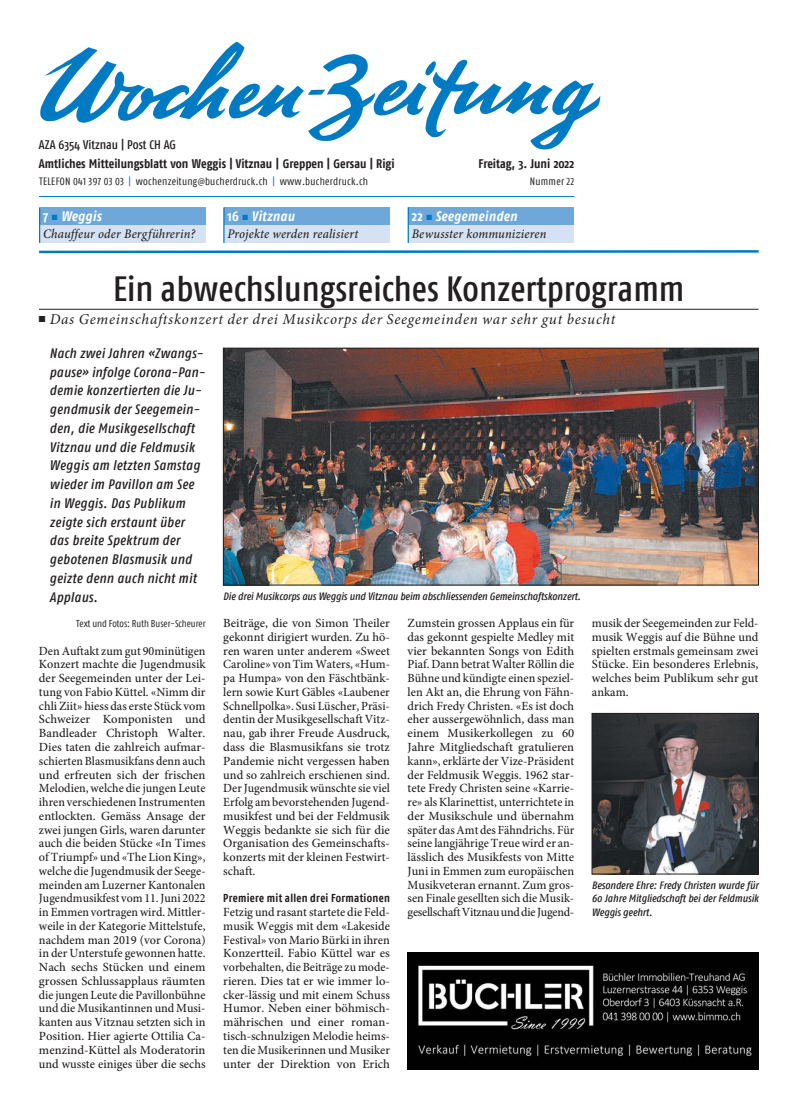
<style>
.page{position:relative;width:794px;height:1117px;background:#fff}
.page>*{position:absolute;margin:0;border:0;box-sizing:border-box;transform-origin:0 0}
.t1{font:500 condensed 35px "Fago OT";color:#231f20}
.t2{font:italic 15px "Minion Pro";letter-spacing:.05em;color:#231f20}
.t3{font:italic 500 condensed 13.75px/18.8px "Fago OT";letter-spacing:.025em;color:#231f20}
.t4{font:italic 700 condensed 13.75px "Fago OT";letter-spacing:.025em;color:#fff}
.t5{font:italic 500 13.12px "Minion Pro";letter-spacing:.015em;color:#231f20;scale:.95 1}
.t6{font:500 12.5px/13.8px "Minion Pro";color:#231f20;text-align:justify}
.t7{font:700 condensed 12.5px "Fago OT";color:#231f20}
.t8{font:500 condensed 12.5px "Fago OT";color:#231f20}
.t9{font:700 condensed 11.5px "Fago OT";letter-spacing:.025em;color:#231f20}
.t10{font:italic 500 condensed 10.62px/13.8px "Fago OT";color:#231f20;text-align:justify}
.t11{font:condensed 10.62px "Fago OT";letter-spacing:.025em;color:#231f20}
.t12{font:condensed 10px "Fago OT";color:#231f20}
.s1{color:#007bc3}
.s2{font-size:8.12px}
.s3{font-style:normal}
</style>
<div class="page">
<svg style="left:39px;top:250px;width:720px;height:4px"></svg>
<hr style="left:39px;top:196px;width:535px;height:1px;background:#007bc3">
<svg style="left:40px;top:42px;width:560px;height:108px"></svg>
<div style="left:40px;top:207px;width:166px;height:36px;background:#d4e2f3"></div>
<div style="left:40px;top:207px;width:166px;height:18px;background:#6ea7d9"></div>
<hr style="left:39px;top:207px;width:1px;height:36px;background:#007bc3">
<div style="left:224px;top:207px;width:166px;height:36px;background:#d4e2f3"></div>
<div style="left:224px;top:207px;width:166px;height:18px;background:#6ea7d9"></div>
<hr style="left:223px;top:207px;width:1px;height:36px;background:#007bc3">
<div style="left:408px;top:207px;width:166px;height:36px;background:#d4e2f3"></div>
<div style="left:408px;top:207px;width:166px;height:18px;background:#6ea7d9"></div>
<hr style="left:407px;top:207px;width:2px;height:36px;background:#007bc3">
<hr style="left:39px;top:309px;width:719px;height:1px;background:#231f20">
<img style="left:594px;top:715px;width:162px;height:156px">
<div style="left:592px;top:713px;width:166px;height:160px;border:1px solid #231f20"></div>
<img style="left:225px;top:350px;width:531px;height:233px">
<div style="left:223px;top:348px;width:535px;height:237px;border:1px solid #231f20"></div>
<img style="left:408px;top:952px;width:351px;height:116px">
<p class="t8" style="left:39px;top:137px;width:139px">AZA 6354 Vitznau | Post CH AG</p>
<p class="t7" style="left:39px;top:156px;width:357px">Amtliches Mitteilungsblatt von Weggis | Vitznau | Greppen | Gersau | Rigi</p>
<p class="t7" style="left:478px;top:156px;width:97px">Freitag, 3. Juni 2022</p>
<p class="t11" style="left:39px;top:175px;width:330px">TELEFON 041 397 03 03 <span class="s1">|</span> wochenzeitung<span class="s2">@</span>bucherdruck.ch <span class="s1">|</span> www.bucherdruck.ch</p>
<p class="t11" style="left:530px;top:175px;width:46px">Nummer 22</p>
<p class="t4" style="left:43px;top:208px;width:60px"><span class="s3">7</span> <span class="s1">■</span> Weggis</p>
<p class="t5" style="left:43px;top:225px;width:162px">Chauffeur oder Bergführerin?</p>
<p class="t4" style="left:227px;top:208px;width:69px"><span class="s3">16</span> <span class="s1">■</span> Vitznau</p>
<p class="t5" style="left:227px;top:225px;width:139px">Projekte werden realisiert</p>
<p class="t4" style="left:412px;top:208px;width:107px"><span class="s3">22</span> <span class="s1">■</span> Seegemeinden</p>
<p class="t5" style="left:412px;top:225px;width:143px">Bewusster kommunizieren</p>
<h1 class="t1" style="left:113px;top:268px;width:573px">Ein abwechslungsreiches Konzertprogramm</h1>
<p class="t2" style="left:39px;top:308px;width:578px">■ Das Gemeinschaftskonzert der drei Musikcorps der Seegemeinden war sehr gut besucht</p>
<p class="t3" style="left:50px;top:343px;width:157px">Nach zwei Jahren «Zwangs&shy;pause» infolge Corona-Pan&shy;demie konzertierten die Ju&shy;gendmusik der Seegemein&shy;den, die Musikgesellschaft<br>Vitznau und die Feldmusik<br>Weggis am letzten Samstag wieder im Pavillon am See in Weggis. Das Publikum zeigte sich erstaunt über das breite Spektrum der gebotenen Blasmusik und geizte denn auch nicht mit<br>Applaus.</p>
<p class="t12" style="left:76px;top:617px;width:131px">Text und Fotos: Ruth Buser-Scheurer</p>
<p class="t6" style="left:39px;top:643px;width:168px">Den Auftakt zum gut 90minütigen Konzert machte die Jugendmusik der Seegemeinden unter der Lei&shy;tung von Fabio Küttel. «Nimm dir chli Ziit» hiess das erste Stück vom Schweizer Komponisten und Bandleader Christoph Walter.<br>Dies taten die zahlreich aufmar&shy;schierten Blasmusikfans denn auch und erfreuten sich der frischen Melodien, welche die jungen Leute ihren verschiedenen Instrumenten entlockten. Gemäss Ansage der zwei jungen Girls, waren darunter auch die beiden Stücke «In Times of Triumpf» und «The Lion King», welche die Jugendmusik der Seege&shy;meinden am Luzerner Kantonalen Jugendmusikfest vom 11. Juni 2022 in Emmen vortragen wird. Mittler&shy;weile in der Kategorie Mittelstufe, nachdem man 2019 (vor Corona) in der Unterstufe gewonnen hatte.<br>Nach sechs Stücken und einem grossen Schlussapplaus räumten die jungen Leute die Pavillonbühne und die Musikantinnen und Musi&shy;kanten aus Vitznau setzten sich in Position. Hier agierte Ottilia Ca&shy;menzind-Küttel als Moderatorin und wusste einiges über die sechs</p>
<p class="t10" style="left:223px;top:589px;width:359px">Die drei Musikcorps aus Weggis und Vitznau beim abschliessenden Gemeinschaftskonzert.</p>
<p class="t6" style="left:223px;top:616px;width:168px">Beiträge, die von Simon Theiler gekonnt dirigiert wurden. Zu hö&shy;ren waren unter anderem «Sweet Caroline» von Tim Waters, «Hum&shy;pa Humpa» von den Fäschtbänk&shy;lern sowie Kurt Gäbles «Laubener Schnellpolka». Susi Lüscher, Präsi&shy;dentin der Musikgesellschaft Vitz&shy;nau, gab ihrer Freude Ausdruck, dass die Blasmusikfans sie trotz Pandemie nicht vergessen haben und so zahlreich erschienen sind.<br>Der Jugendmusik wünschte sie viel Erfolg am bevorstehenden Jugend&shy;musikfest und bei der Feldmusik Weggis bedankte sie sich für die Organisation des Gemeinschafts&shy;konzerts mit der kleinen Festwirt&shy;schaft.</p>
<p class="t9" style="left:223px;top:891px;width:168px">Premiere mit allen drei Formationen</p>
<p class="t6" style="left:223px;top:905px;width:168px">Fetzig und rasant startete die Feld&shy;musik Weggis mit dem «Lakeside Festival» von Mario Bürki in ihren Konzertteil. Fabio Küttel war es vorbehalten, die Beiträge zu mode&shy;rieren. Dies tat er wie immer lo&shy;cker-lässig und mit einem Schuss Humor. Neben einer böhmisch&shy;mährischen und einer roman&shy;tisch-schnulzigen Melodie heims&shy;ten die Musikerinnen und Musiker unter der Direktion von Erich</p>
<p class="t6" style="left:407px;top:616px;width:168px">Zumstein grossen Applaus ein für das gekonnt gespielte Medley mit vier bekannten Songs von Edith Piaf. Dann betrat Walter Röllin die Bühne und kündigte einen speziel&shy;len Akt an, die Ehrung von Fähn&shy;drich Fredy Christen. «Es ist doch eher aussergewöhnlich, dass man einem Musikerkollegen zu 60<br>Jahre Mitgliedschaft gratulieren kann», erklärte der Vize-Präsident der Feldmusik Weggis. 1962 star&shy;tete Fredy Christen seine «Karrie&shy;re» als Klarinettist, unterrichtete in der Musikschule und übernahm später das Amt des Fähndrichs. Für seine langjährige Treue wird er an&shy;lässlich des Musikfests von Mitte Juni in Emmen zum europäischen Musikveteran ernannt. Zum gros&shy;sen Finale gesellten sich die Musik&shy;gesellschaft Vitznau und die Jugend-</p>
<p class="t6" style="left:592px;top:616px;width:168px">musik der Seegemeinden zur Feld&shy;musik Weggis auf die Bühne und spielten erstmals gemeinsam zwei Stücke. Ein besonderes Erlebnis, welches beim Publikum sehr gut ankam.</p>
<p class="t10" style="left:592px;top:877px;width:168px">Besondere Ehre: Fredy Christen wurde für 60 Jahre Mitgliedschaft bei der Feldmusik Weggis geehrt.</p>
</div>
